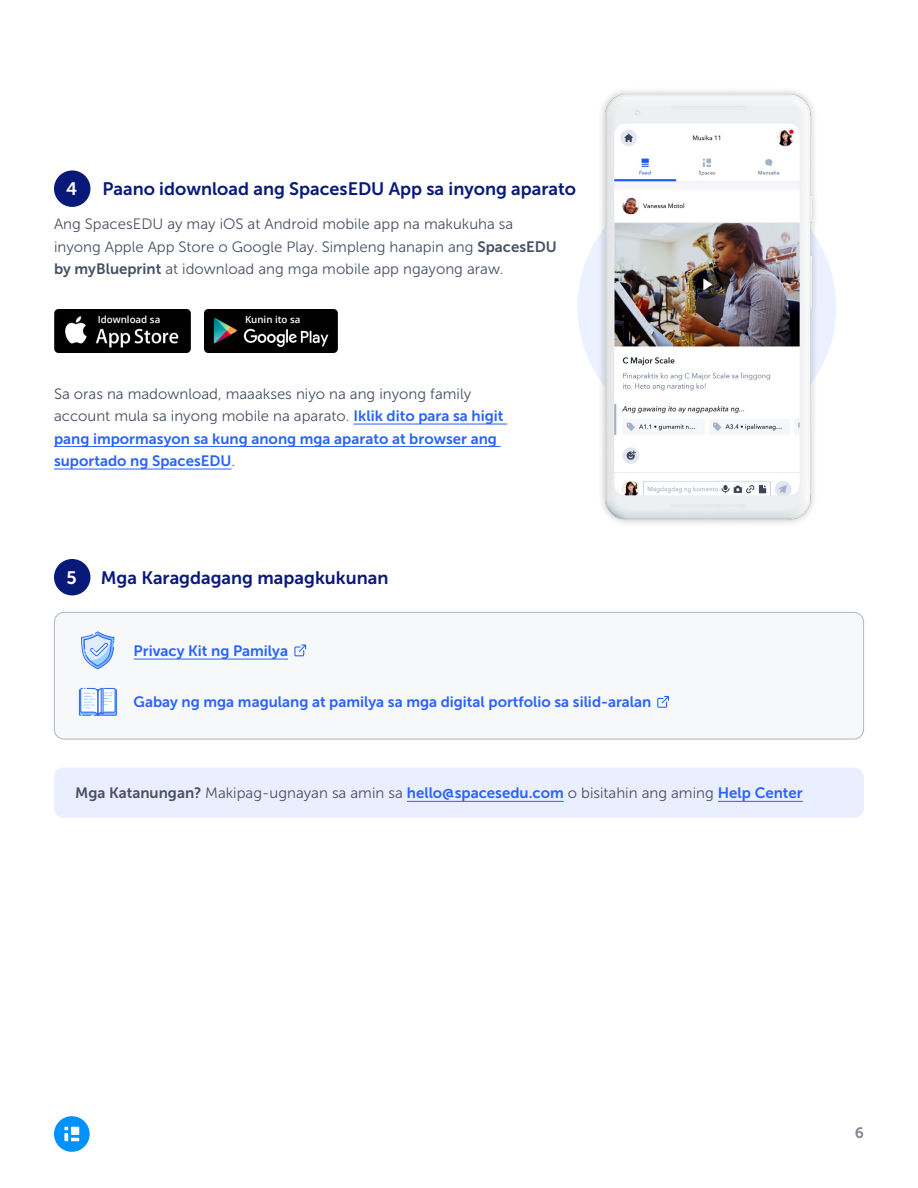
<style>
.page{position:relative;width:918px;height:1188px;background:#fff}
.page>*{position:absolute;margin:0;border:0;box-sizing:border-box;transform-origin:0 0}
.t1{font:18px "Museo Sans 700";color:#08197a}
.t2{font:18px "Museo Sans 700";color:#fff}
.t3{font:15px/22.5px "Museo Sans 300";color:#485163}
.t4{font:15px/22.5px "Museo Sans 700";color:#2962ff}
.t5{font:15px "Museo Sans 700";color:#7f8592}
.t6{font:600 9.75px "Open Sans";color:#fff}
.s1{font-family:"Museo Sans 700"}
.s2{font-family:"Museo Sans 700";color:#2962ff}
.s3{font-family:"Museo Sans 300";color:#485163}
</style>
<div class="page">
<div style="left:54px;top:1116px;width:36px;height:36px;background:#0091ff;border-radius:50%"></div>
<svg style="left:64px;top:1127px;width:15px;height:14px"></svg>
<div style="left:54px;top:612px;width:810px;height:127px;background:#f7f8fa;border-radius:10px"></div>
<div style="left:54px;top:612px;width:810px;height:127px;border:1px solid #aab7cb;border-radius:10px"></div>
<div style="left:54px;top:559px;width:36px;height:36px;background:#08197a;border-radius:18px"></div>
<svg style="left:81px;top:631px;width:33px;height:38px"></svg>
<hr style="left:134px;top:659px;width:154px;height:1px;background:#2962ff">
<svg style="left:294px;top:645px;width:12px;height:11px"></svg>
<div style="left:79px;top:689px;width:38px;height:27px;border:1px solid #2962ff"></div>
<svg style="left:79px;top:688px;width:37px;height:28px"></svg>
<svg style="left:657px;top:696px;width:12px;height:12px"></svg>
<div style="left:54px;top:767px;width:810px;height:51px;background:#eaefff;border-radius:10px"></div>
<hr style="left:407px;top:801px;width:157px;height:1px;background:#2962ff">
<hr style="left:718px;top:801px;width:85px;height:1px;background:#2962ff">
<div style="left:577px;top:178px;width:259px;height:258px;background:#ecf1ff;border-radius:50%"></div>
<div style="left:597px;top:87px;width:223px;height:440px;background:#000;opacity:.25"></div>
<img style="left:605px;top:94px;width:207px;height:425px">
<hr style="left:354px;top:424px;width:153px;height:1px;background:#2962ff">
<hr style="left:54px;top:446px;width:447px;height:1px;background:#2962ff">
<hr style="left:54px;top:469px;width:178px;height:1px;background:#2962ff">
<div style="left:54px;top:170px;width:36px;height:37px;background:#08197a;border-radius:18px"></div>
<img style="left:205px;top:310px;width:133px;height:42px">
<img style="left:54px;top:310px;width:136px;height:42px">
<div style="left:94px;top:310px;width:91px;height:17px;background:#000"></div>
<div style="left:239px;top:310px;width:91px;height:17px;background:#000"></div>
<p class="t2" style="left:66px;top:179px;width:13px">4</p>
<p class="t1" style="left:102px;top:179px;width:475px">Paano idownload ang SpacesEDU App sa inyong aparato</p>
<p class="t3" style="left:54px;top:213px;width:504px">Ang SpacesEDU ay may iOS at Android mobile app na makukuha sa inyong Apple App Store o Google Play. Simpleng hanapin ang <span class="s1">SpacesEDU by myBlueprint</span> at idownload ang mga mobile app ngayong araw.</p>
<p class="t6" style="left:98px;top:313px;width:64px">Idownload sa</p>
<p class="t6" style="left:245px;top:313px;width:57px">Kunin ito sa</p>
<p class="t3" style="left:54px;top:382px;width:451px">Sa oras na madownload, maaakses niyo na ang inyong family account mula sa inyong mobile na aparato. <span class="s2">Iklik dito para sa higit</span></p>
<p class="t4" style="left:54px;top:427px;width:444px">pang impormasyon sa kung anong mga aparato at browser ang suportado ng SpacesEDU<span class="s3">.</span></p>
<p class="t2" style="left:67px;top:568px;width:12px">5</p>
<p class="t1" style="left:101px;top:568px;width:289px">Mga Karagdagang mapagkukunan</p>
<p class="t4" style="left:134px;top:640px;width:156px">Privacy Kit ng Pamilya</p>
<p class="t4" style="left:134px;top:691px;width:519px">Gabay ng mga magulang at pamilya sa mga digital portfolio sa silid-aralan</p>
<p class="t3" style="left:75px;top:782px;width:729px"><span class="s1">Mga Katanungan?</span> Makipag-ugnayan sa amin sa <span class="s2">hello@spacesedu.com</span> o bisitahin ang aming <span class="s2">Help Center</span></p>
<p class="t5" style="left:855px;top:1124px;width:11px">6</p>
</div>
